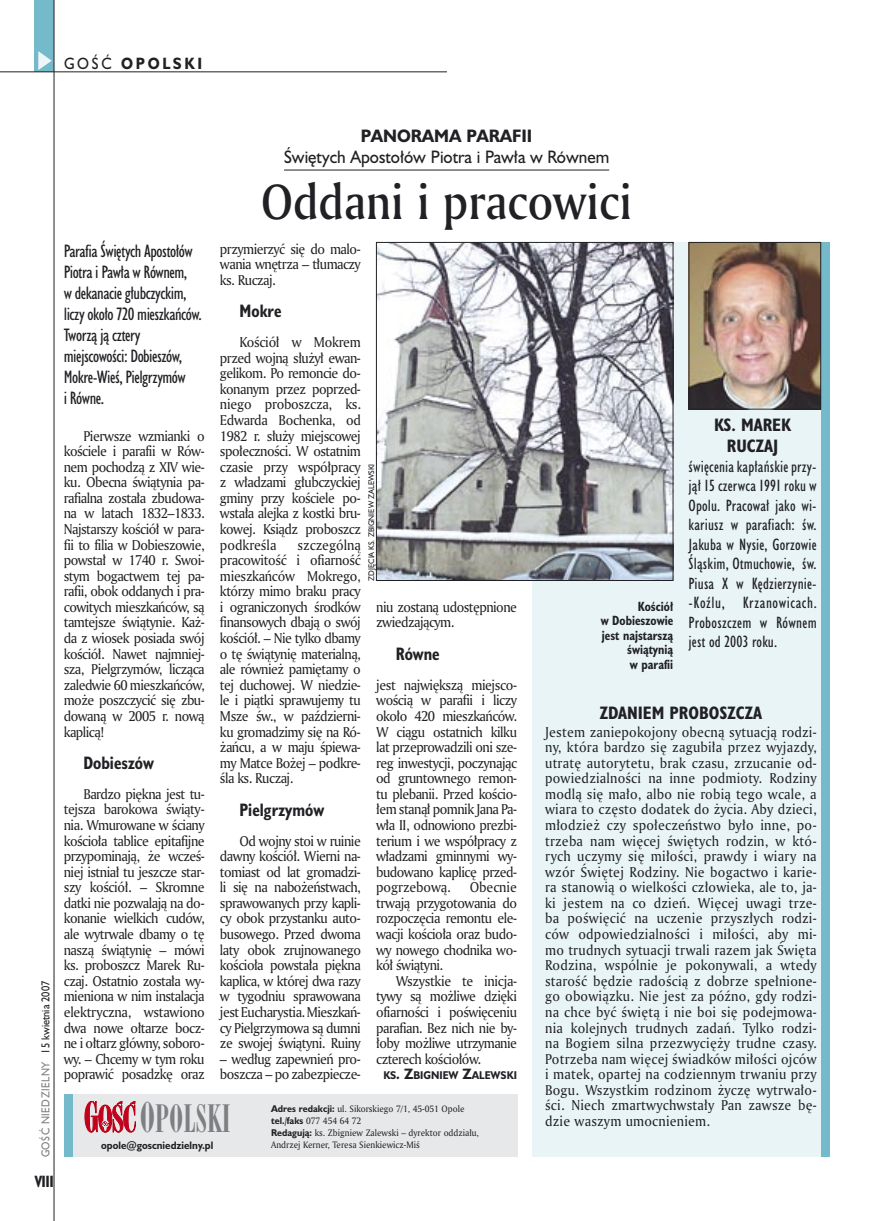
<style>
.page{position:relative;width:872px;height:1221px;background:#fff}
.page>*{position:absolute;margin:0;border:0;box-sizing:border-box;transform-origin:0 0}
._05a_tytyl_AmMd_32_pt{font:48px "Amerigo Md PL";color:#212125;scale:.9 1}
._05a_tytyl_AmMd_48_pt{font:36.45px "Modern 735 PL";letter-spacing:.01em;color:#7f7f83;scale:.9 1}
._06-4_lead_lokal_HuCn_11_pt{font:16.5px/21px "Humanst 521 Cn PL";letter-spacing:-.03em;color:#212125}
._04-3_nadtytul_lokal{font:16.5px/21px "Humanst 521 PL";color:#212125;text-align:center;scale:.94 1}
._04-2_tytul_ramki{font:700 16.5px/21px "Humanst 521 Cn PL";color:#212125;text-align:center}
._04_srodtytul_HuCB_11_pt{font:700 16.5px "Humanst 521 Cn PL";color:#212125;scale:.94 1}
._03-2_body_do_ramki{font:15px/19.5px "Humanst 521 Cn PL";letter-spacing:.02em;color:#212125;text-align:justify}
._15a_temat_lewo{font:700 15px "Humanst 521 PL";letter-spacing:.2em;color:#212125;scale:.9 1}
._16_pagina_lewa{font:700 15px "Humanst 521 Cn PL";color:#212125;scale:.94 1}
._01_body_tekst{font:13.8px/15.6px "Amerigo PL";letter-spacing:-.04em;color:#212125;text-align:justify;scale:.94 1}
._03-4_body_liturgii{font:13.8px/15.6px "Amerigo PL";letter-spacing:.015em;color:#212125;text-align:justify;scale:.94 1}
._09_podpis_zdjecia_HuCnB{font:700 12.3px/14.4px "Humanst 521 Cn PL";color:#212125;text-align:right;scale:.94 1}
._18a_data_lewa_GOSC{font:10.5px "Humanst 521 PL";letter-spacing:.05em;color:#7f7f83;scale:.9 1}
._18_data_lewa{font:10.5px "Humanst 521 PL";color:#212125;scale:.9 1}
._12a_autor_na_koncu_HuBd{font:700 10.35px "Humanst 521 PL";color:#212125;scale:.9 1}
._20a_stopka_adres{font:700 9.9px "Humanst 521 PL";color:#212125;scale:.94 1}
._20b_stopka_dzial{font:9px "Amerigo PL";color:#212125;scale:.94 1}
._09a_autor_zdjecia_Hu_5_pt{font:7.5px "Humanst 521 PL";color:#212125;scale:.94 1}
.s1{font-weight:400}
.s2{font-weight:700}
.s3{font-size:13.8px}
.s4{font-family:"Humanst 521 PL";font-weight:700}
.s5{font-size:39.45px}
</style>
<div class="page">
<div style="left:532px;top:242px;width:297px;height:914px;background:#e9f4f6"></div>
<div style="left:821px;top:242px;width:8px;height:914px;background:#75baca"></div>
<img style="left:690px;top:244px;width:129px;height:163px">
<div style="left:688px;top:242px;width:133px;height:167px;border:1px solid #212125"></div>
<div style="left:64px;top:1094px;width:453px;height:62px;background:#e7e8e9"></div>
<svg style="left:85px;top:1101px;width:51px;height:31px"></svg>
<div style="left:64px;top:1094px;width:8px;height:62px;background:#75baca"></div>
<div style="left:35px;top:0;width:19px;height:72px;background:#75baca"></div>
<svg style="left:38px;top:51px;width:14px;height:19px"></svg>
<hr style="left:54px;top:0;width:1px;height:1220px;background:#212125">
<hr style="left:0;top:72px;width:447px;height:1px;background:#212125">
<img style="left:378px;top:244px;width:293px;height:334px">
<div style="left:376px;top:242px;width:297px;height:338px;border:1px solid #212125"></div>
<hr style="left:284px;top:170px;width:325px;height:1px;background:#212125">
<p class="_15a_temat_lewo" style="left:64px;top:53px;width:155px"><span class="s1">GOŚĆ</span> OPOLSKI</p>
<p class="_18_data_lewa" style="left:38px;top:1053px;width:82px;rotate:-90deg">15 kwietnia 2007</p>
<p class="_18a_data_lewa_GOSC" style="left:38px;top:1157px;width:108px;rotate:-90deg">GOŚĆ NIEDZIELNY</p>
<p class="_16_pagina_lewa" style="left:35px;top:1170px;width:22px">VIII</p>
<p class="_04-3_nadtytul_lokal" style="left:284px;top:125px;width:347px"><span class="s2">PANORAMA PARAFII<br></span>Świętych Apostołów Piotra i Pawła w Równem</p>
<p class="_05a_tytyl_AmMd_32_pt" style="left:261px;top:169px;width:413px">Oddani i pracowici</p>
<p class="_06-4_lead_lokal_HuCn_11_pt" style="left:64px;top:240px;width:139px">Parafia Świętych Apostołów<br>Piotra i Pawła w Równem,<br>w dekanacie głubczyckim, liczy około 720 mieszkańców.<br>Tworzą ją cztery miejscowości: Dobieszów,<br>Mokre-Wieś, Pielgrzymów<br>i Równe.</p>
<p class="_01_body_tekst" style="left:64px;top:427px;width:151px;text-indent:20px">Pierwsze wzmianki o kościele i parafii w Rów&shy;nem pochodzą z XIV wie&shy;ku. Obecna świątynia pa&shy;rafialna została zbudowa&shy;na w latach 1832–1833.<br>Najstarszy kościół w para&shy;fii to filia w Dobieszowie, powstał w 1740 r. Swoi&shy;stym bogactwem tej pa&shy;rafii, obok oddanych i pra&shy;cowitych mieszkańców, są tamtejsze świątynie. Każ&shy;da z wiosek posiada swój kościół. Nawet najmniej&shy;sza, Pielgrzymów, licząca zaledwie 60 mieszkańców, może poszczycić się zbu&shy;dowaną w 2005 r. nową kaplicą!</p>
<p class="_04_srodtytul_HuCB_11_pt" style="left:83px;top:751px;width:77px">Dobieszów</p>
<p class="_01_body_tekst" style="left:64px;top:785px;width:151px;text-indent:20px">Bardzo piękna jest tu&shy;tejsza barokowa świąty&shy;nia. Wmurowane w ściany kościoła tablice epitafijne przypominają, że wcześ&shy;niej istniał tu jeszcze star&shy;szy kościół. – Skromne datki nie pozwalają na do&shy;konanie wielkich cudów, ale wytrwale dbamy o tę naszą świątynię – mówi ks. proboszcz Marek Ru&shy;czaj. Ostatnio została wy&shy;mieniona w nim instalacja elektryczna, wstawiono dwa nowe ołtarze bocz&shy;ne i ołtarz główny, soboro&shy;wy. – Chcemy w tym roku poprawić posadzkę oraz</p>
<p class="_01_body_tekst" style="left:220px;top:240px;width:151px">przymierzyć się do malo&shy;wania wnętrza – tłumaczy ks. Ruczaj.</p>
<p class="_04_srodtytul_HuCB_11_pt" style="left:239px;top:299px;width:46px">Mokre</p>
<p class="_01_body_tekst" style="left:220px;top:334px;width:151px;text-indent:20px">Kościół w Mokrem przed wojną służył ewan&shy;gelikom. Po remoncie do&shy;konanym przez poprzed&shy;niego proboszcza, ks.<br>Edwarda Bochenka, od 1982 r. służy miejscowej społeczności. W ostatnim czasie przy współpracy z władzami głubczyckiej gminy przy kościele po&shy;wstała alejka z kostki bru&shy;kowej. Ksiądz proboszcz podkreśla</p>
<p class="_09a_autor_zdjecia_Hu_5_pt" style="left:366px;top:580px;width:126px;rotate:-90deg">ZDJĘCIA KS. ZBIGNIEW ZALEWSKI</p>
<p class="_01_body_tekst" style="left:220px;top:536px;width:151px;text-indent:78px">szczególną pracowitość i ofiarność mieszkańców Mokrego, którzy mimo braku pracy i ograniczonych środków finansowych dbają o swój kościół. – Nie tylko dbamy o tę świątynię materialną, ale również pamiętamy o tej duchowej. W niedzie&shy;le i piątki sprawujemy tu Msze św., w październi&shy;ku gromadzimy się na Ró&shy;żańcu, a w maju śpiewa&shy;my Matce Bożej – podkre&shy;śla ks. Ruczaj.</p>
<p class="_04_srodtytul_HuCB_11_pt" style="left:239px;top:798px;width:91px">Pielgrzymów</p>
<p class="_01_body_tekst" style="left:220px;top:832px;width:151px;text-indent:20px">Od wojny stoi w ruinie dawny kościół. Wierni na&shy;tomiast od lat gromadzi&shy;li się na nabożeństwach, sprawowanych przy kapli&shy;cy obok przystanku auto&shy;busowego. Przed dwoma laty obok zrujnowanego kościoła powstała piękna kaplica, w której dwa razy w tygodniu sprawowana jest Eucharystia. Mieszkań&shy;cy Pielgrzymowa są dumni ze swojej świątyni. Ruiny</p>
<p class="_01_body_tekst" style="left:220px;top:1050px;width:151px">– według zapewnień pro&shy;boszcza – po zabezpiecze-</p>
<p class="_01_body_tekst" style="left:376px;top:598px;width:151px">niu zostaną udostępnione zwiedzającym.</p>
<p class="_04_srodtytul_HuCB_11_pt" style="left:396px;top:642px;width:48px">Równe</p>
<p class="_01_body_tekst" style="left:376px;top:676px;width:151px">jest największą miejsco&shy;wością w parafii i liczy około 420 mieszkańców.<br>W ciągu ostatnich kilku lat przeprowadzili oni sze&shy;reg inwestycji, poczynając od gruntownego remon&shy;tu plebanii. Przed kościo&shy;łem stanął pomnik Jana Pa&shy;wła II, odnowiono prezbi&shy;terium i we współpracy z władzami gminnymi wy&shy;budowano kaplicę przed&shy;pogrzebową.</p>
<p class="_01_body_tekst" style="left:376px;top:879px;width:151px;text-indent:94px">Obecnie trwają przygotowania do rozpoczęcia remontu ele&shy;wacji kościoła oraz budo&shy;wy nowego chodnika wo&shy;kół świątyni.</p>
<p class="_01_body_tekst" style="left:376px;top:972px;width:151px;text-indent:20px">Wszystkie te inicja&shy;tywy są możliwe dzięki ofiarności i poświęceniu parafian. Bez nich nie by&shy;łoby możliwe utrzymanie czterech kościołów.</p>
<p class="_12a_autor_na_koncu_HuBd" style="left:383px;top:1068px;width:150px">KS<span class="s3">. Z</span>BIGNIEW <span class="s3">Z</span>ALEWSKI</p>
<p class="_20b_stopka_dzial" style="left:271px;top:1102px;width:207px"><span class="s4">Adres redakcji:</span> ul. Sikorskiego 7/1, 45-051 Opole</p>
<p class="_20b_stopka_dzial" style="left:271px;top:1114px;width:97px"><span class="s4">tel.</span><span class="s2">/</span><span class="s4">faks</span> 077 454 64 72</p>
<p class="_20b_stopka_dzial" style="left:271px;top:1126px;width:222px"><span class="s4">Redagują:</span> ks. Zbigniew Zalewski – dyrektor oddziału,</p>
<p class="_05a_tytyl_AmMd_48_pt" style="left:140px;top:1096px;width:102px"><span class="s5">O</span>POLSKI</p>
<p class="_20a_stopka_adres" style="left:101px;top:1137px;width:121px">opole@goscniedzielny.pl</p>
<p class="_20b_stopka_dzial" style="left:271px;top:1138px;width:160px">Andrzej Kerner, Teresa Sienkiewicz-Miś</p>
<p class="_04-2_tytul_ramki" style="left:714px;top:414px;width:78px">KS. MAREK<br>RUCZAJ</p>
<p class="_03-2_body_do_ramki" style="left:688px;top:456px;width:130px">święcenia kapłańskie przy&shy;jął 15 czerwca 1991 roku w Opolu. Pracował jako wi&shy;kariusz w parafiach: św.<br>Jakuba w Nysie, Gorzowie Śląskim, Otmuchowie, św.<br>Piusa X w Kędzierzynie--Koźlu, Krzanowicach.<br>Proboszczem w Równem jest od 2003 roku.</p>
<p class="_09_podpis_zdjecia_HuCnB" style="left:601px;top:599px;width:79px">Kościół<br>w Dobieszowie jest najstarszą świątynią<br>w parafii</p>
<p class="_04-2_tytul_ramki" style="left:599px;top:701px;width:164px">ZDANIEM PROBOSZCZA</p>
<p class="_03-4_body_liturgii" style="left:545px;top:723px;width:290px">Jestem zaniepokojony obecną sytuacją rodzi&shy;ny, która bardzo się zagubiła przez wyjazdy, utratę autorytetu, brak czasu, zrzucanie od&shy;powiedzialności na inne podmioty. Rodziny modlą się mało, albo nie robią tego wcale, a wiara to często dodatek do życia. Aby dzieci, młodzież czy społeczeństwo było inne, po&shy;trzeba nam więcej świętych rodzin, w któ&shy;rych uczymy się miłości, prawdy i wiary na wzór Świętej Rodziny. Nie bogactwo i karie&shy;ra stanowią o wielkości człowieka, ale to, ja&shy;ki jestem na co dzień. Więcej uwagi trze&shy;ba poświęcić na uczenie przyszłych rodzi&shy;ców odpowiedzialności i miłości, aby mi&shy;mo trudnych sytuacji trwali razem jak Święta Rodzina, wspólnie je pokonywali, a wtedy starość będzie radością z dobrze spełnione&shy;go obowiązku. Nie jest za późno, gdy rodzi&shy;na chce być świętą i nie boi się podejmowa&shy;nia kolejnych trudnych zadań. Tylko rodzi&shy;na Bogiem silna przezwycięży trudne czasy.<br>Potrzeba nam więcej świadków miłości ojców i matek, opartej na codziennym trwaniu przy Bogu. Wszystkim rodzinom życzę wytrwało&shy;ści. Niech zmartwychwstały Pan zawsze bę&shy;dzie waszym umocnieniem.</p>
</div>
